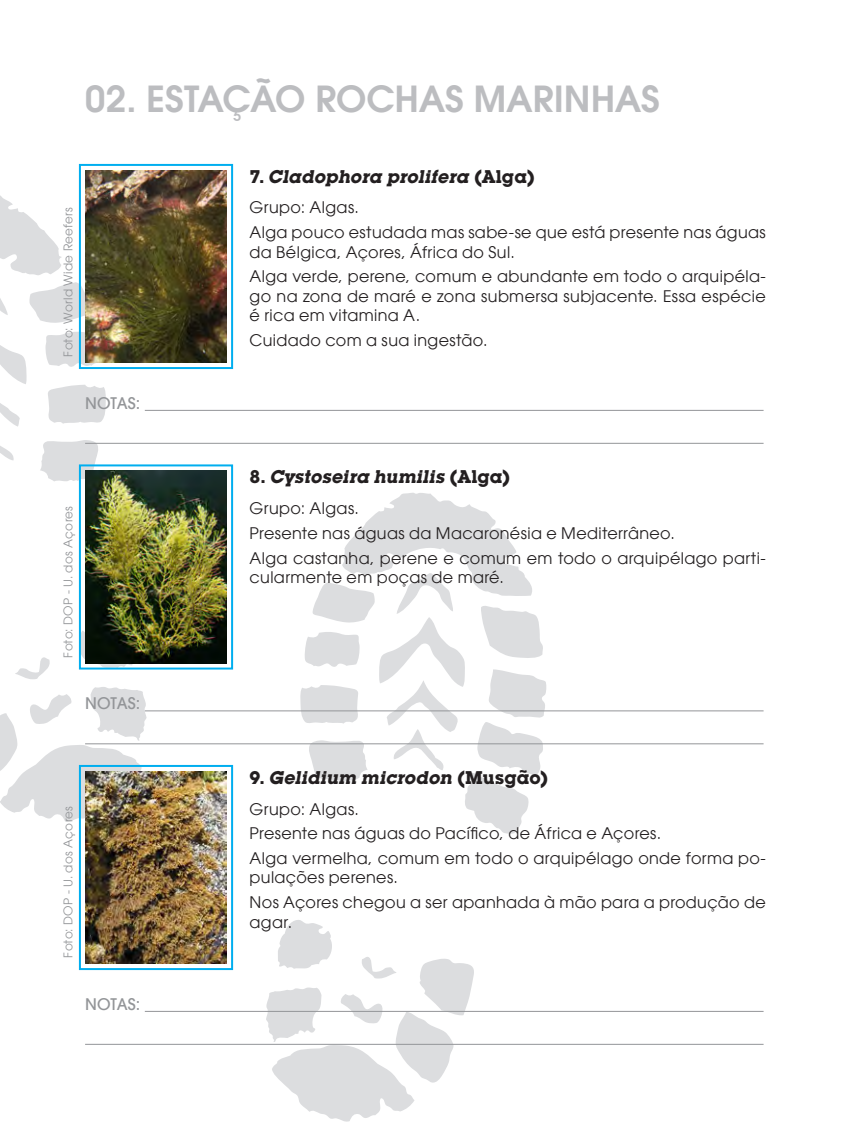
<style>
.page{position:relative;width:851px;height:1134px;background:#fff}
.page>*{position:absolute;margin:0;border:0;box-sizing:border-box;transform-origin:0 0}
.t1{font:600 36px "Avant Garde LT";letter-spacing:-.005em;color:#bcbdc0}
.t2{font:italic 700 18px "Lubalin Graph Std";letter-spacing:.01em;color:#231f20}
.t3{font:16px/19.2px "Avant Garde LT";letter-spacing:.02em;color:#231f20}
.t4{font:500 16px "Avant Garde LT";color:#939598}
.t5{font:12px "Avant Garde LT";letter-spacing:.025em;color:#939598}
.s1{font-style:normal}
</style>
<div class="page">
<svg style="left:78px;top:618px;width:57px;height:52px"></svg>
<svg style="left:15px;top:657px;width:35px;height:22px"></svg>
<svg style="left:0;top:687px;width:147px;height:136px"></svg>
<svg style="left:0;top:194px;width:106px;height:288px"></svg>
<svg style="left:266px;top:920px;width:209px;height:202px"></svg>
<svg style="left:300px;top:493px;width:246px;height:341px"></svg>
<div style="left:79px;top:164px;width:154px;height:205px;border:2px solid #00aeef"></div>
<div style="left:79px;top:464px;width:154px;height:205px;border:2px solid #00aeef"></div>
<div style="left:79px;top:765px;width:154px;height:205px;border:2px solid #00aeef"></div>
<img style="left:85px;top:170px;width:142px;height:193px">
<img style="left:85px;top:471px;width:142px;height:192px">
<img style="left:85px;top:771px;width:142px;height:193px">
<hr style="left:145px;top:410px;width:618px;height:1px;background:#939598">
<hr style="left:85px;top:443px;width:678px;height:1px;background:#939598">
<hr style="left:145px;top:710px;width:618px;height:1px;background:#939598">
<hr style="left:85px;top:743px;width:678px;height:1px;background:#939598">
<hr style="left:145px;top:1011px;width:618px;height:1px;background:#939598">
<hr style="left:85px;top:1044px;width:678px;height:1px;background:#939598">
<p class="t1" style="left:85px;top:75px;width:576px">02. ESTAÇÃO ROCHAS MARINHAS</p>
<p class="t5" style="left:61px;top:356px;width:151px;rotate:-90deg">Foto: World Wide Reefers</p>
<p class="t4" style="left:85px;top:393px;width:57px">NOTAS:</p>
<p class="t2" style="left:249px;top:165px;width:286px"><span class="s1">7.</span> Cladophora prolifera <span class="s1">(Alga)</span></p>
<p class="t3" style="left:249px;top:198px;width:111px">Grupo: Algas.</p>
<p class="t3" style="left:249px;top:223px;width:517px">Alga pouco estudada mas sabe-se que está presente nas águas da Bélgica, Açores, África do Sul.</p>
<p class="t3" style="left:249px;top:267px;width:517px;text-align:justify">Alga verde, perene, comum e abundante em todo o arquipéla&shy;go na zona de maré e zona submersa subjacente. Essa espécie é rica em vitamina A.</p>
<p class="t3" style="left:249px;top:330px;width:239px">Cuidado com a sua ingestão.</p>
<p class="t5" style="left:61px;top:657px;width:153px;rotate:-90deg">Foto: DOP - U. dos Açores</p>
<p class="t4" style="left:85px;top:693px;width:57px">NOTAS:</p>
<p class="t5" style="left:61px;top:957px;width:153px;rotate:-90deg">Foto: DOP - U. dos Açores</p>
<p class="t4" style="left:85px;top:994px;width:57px">NOTAS:</p>
<p class="t2" style="left:249px;top:465px;width:262px"><span class="s1">8.</span> Cystoseira humilis <span class="s1">(Alga)</span></p>
<p class="t3" style="left:249px;top:498px;width:111px">Grupo: Algas.</p>
<p class="t3" style="left:249px;top:523px;width:427px">Presente nas águas da Macaronésia e Mediterrâneo.</p>
<p class="t3" style="left:249px;top:548px;width:517px">Alga castanha, perene e comum em todo o arquipélago parti&shy;cularmente em poças de maré.</p>
<p class="t2" style="left:249px;top:766px;width:299px"><span class="s1">9.</span> Gelidium microdon <span class="s1">(Musgão)</span></p>
<p class="t3" style="left:249px;top:799px;width:111px">Grupo: Algas.</p>
<p class="t3" style="left:249px;top:824px;width:413px">Presente nas águas do Pacífico, de África e Açores.</p>
<p class="t3" style="left:249px;top:849px;width:517px">Alga vermelha, comum em todo o arquipélago onde forma po&shy;pulações perenes.</p>
<p class="t3" style="left:249px;top:893px;width:517px">Nos Açores chegou a ser apanhada à mão para a produção de agar.</p>
</div>
